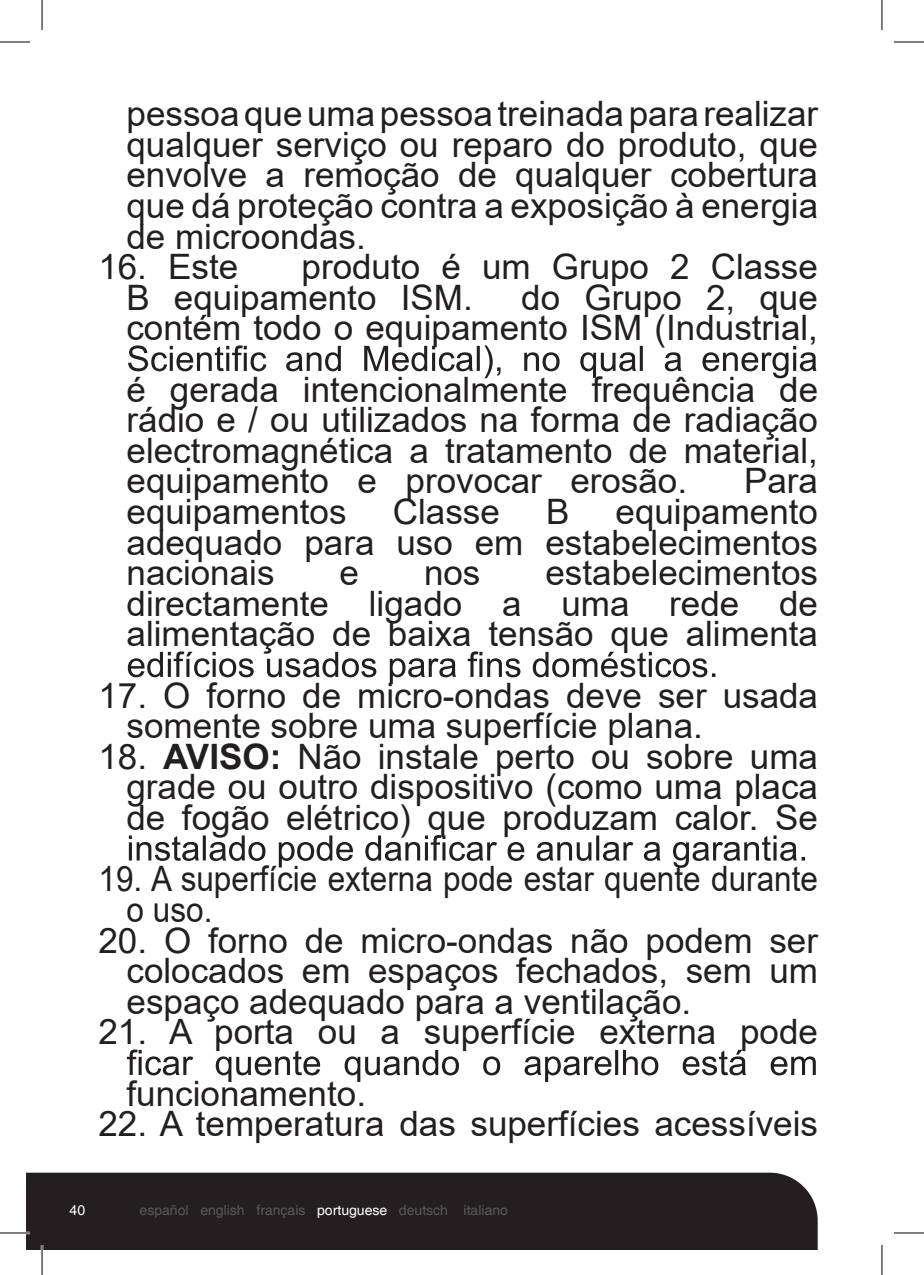
<style>
.page{position:relative;width:924px;height:1275px;background:#fff}
.page>*{position:absolute;margin:0;border:0;box-sizing:border-box;transform-origin:0 0}
.t1{font:35px/30.6px "Arial";color:#231f20;text-align:justify}
.t2{font:35px/30.6px "Arial";color:#231f20;scale:.9 1}
.t3{font:14px "Helvetica";color:#58595b}
.t4{font:14px "Helvetica";color:#fff}
.s1{font-weight:700}
.s2{color:#fff}
</style>
<div class="page">
<div style="left:26px;top:1172px;width:791px;height:78px;background:#231f20"></div>
<svg style="left:128px;top:345px;width:688px;height:33px"></svg>
<svg style="left:128px;top:651px;width:587px;height:33px"></svg>
<svg style="left:129px;top:835px;width:675px;height:33px"></svg>
<svg style="left:127px;top:1049px;width:688px;height:33px"></svg>
<hr style="left:0;top:1231px;width:30px;height:3px;background:#fff">
<hr style="left:41px;top:1245px;width:2px;height:30px;background:#fff">
<hr style="left:0;top:42px;width:30px;height:1px;background:#000">
<hr style="left:893px;top:42px;width:30px;height:1px;background:#000">
<hr style="left:0;top:1232px;width:30px;height:1px;background:#000">
<hr style="left:893px;top:1232px;width:30px;height:1px;background:#000">
<hr style="left:42px;top:0;width:1px;height:30px;background:#000">
<hr style="left:42px;top:1245px;width:1px;height:30px;background:#000">
<hr style="left:881px;top:0;width:1px;height:30px;background:#000">
<hr style="left:881px;top:1245px;width:1px;height:30px;background:#000">
<p class="t1" style="left:126px;top:98px;width:693px">pessoa que uma pessoa treinada para realizar qualquer serviço ou reparo do produto, que envolve a remoção de qualquer cobertura que dá proteção contra a exposição à energia de microondas.</p>
<p class="t1" style="left:98px;top:251px;width:141px">16. Este</p>
<p class="t1" style="left:126px;top:251px;width:692px;text-indent:175px">produto é um Grupo 2 Classe<br>B equipamento ISM.</p>
<p class="t1" style="left:126px;top:282px;width:692px;text-align:right">do Grupo 2, que<br>contém todo o equipamento ISM (Industrial,</p>
<p class="t1" style="left:126px;top:374px;width:692px">é gerada intencionalmente frequência de rádio e / ou utilizados na forma de radiação electromagnética a tratamento de material, equipamento e provocar erosão.</p>
<p class="t1" style="left:743px;top:465px;width:75px">Para</p>
<p class="t1" style="left:126px;top:496px;width:221px">equipamentos</p>
<p class="t1" style="left:392px;top:496px;width:108px">Classe</p>
<p class="t1" style="left:545px;top:496px;width:25px">B</p>
<p class="t1" style="left:126px;top:496px;width:692px;text-indent:488px">equipamento adequado para uso em estabelecimentos nacionais</p>
<p class="t1" style="left:126px;top:557px;width:692px;text-indent:419px">estabelecimentos directamente ligado a uma rede de alimentação de baixa tensão que alimenta</p>
<p class="t1" style="left:126px;top:679px;width:692px;text-indent:-28px">17. O forno de micro-ondas deve ser usada somente sobre uma superfície plana.</p>
<p class="t1" style="left:126px;top:741px;width:692px;text-indent:-28px">18. <span class="s1">AVISO:</span> Não instale perto ou sobre uma grade ou outro dispositivo (como uma placa de fogão elétrico) que produzam calor. Se</p>
<p class="t2" style="left:126px;top:863px;width:769px;text-indent:-28px">19. A superfície externa pode estar quente durante o uso.</p>
<p class="t1" style="left:126px;top:924px;width:692px;text-indent:-28px">20. O forno de micro-ondas não podem ser colocados em espaços fechados, sem um espaço adequado para a ventilação.</p>
<p class="t1" style="left:126px;top:1001px;width:692px;line-height:61.2px;text-indent:-28px">21. A porta ou a superfície externa pode funcionamento.</p>
<p class="t1" style="left:98px;top:1108px;width:720px">22. A temperatura das superfícies acessíveis</p>
<p class="t1" style="left:339px;top:557px;width:21px">e</p>
<p class="t1" style="left:424px;top:557px;width:58px">nos</p>
<p class="t4" style="left:70px;top:1202px;width:17px">40</p>
<p class="t3" style="left:139px;top:1202px;width:370px">español english français <span class="s2">portuguese</span> deutsch italiano</p>
</div>
